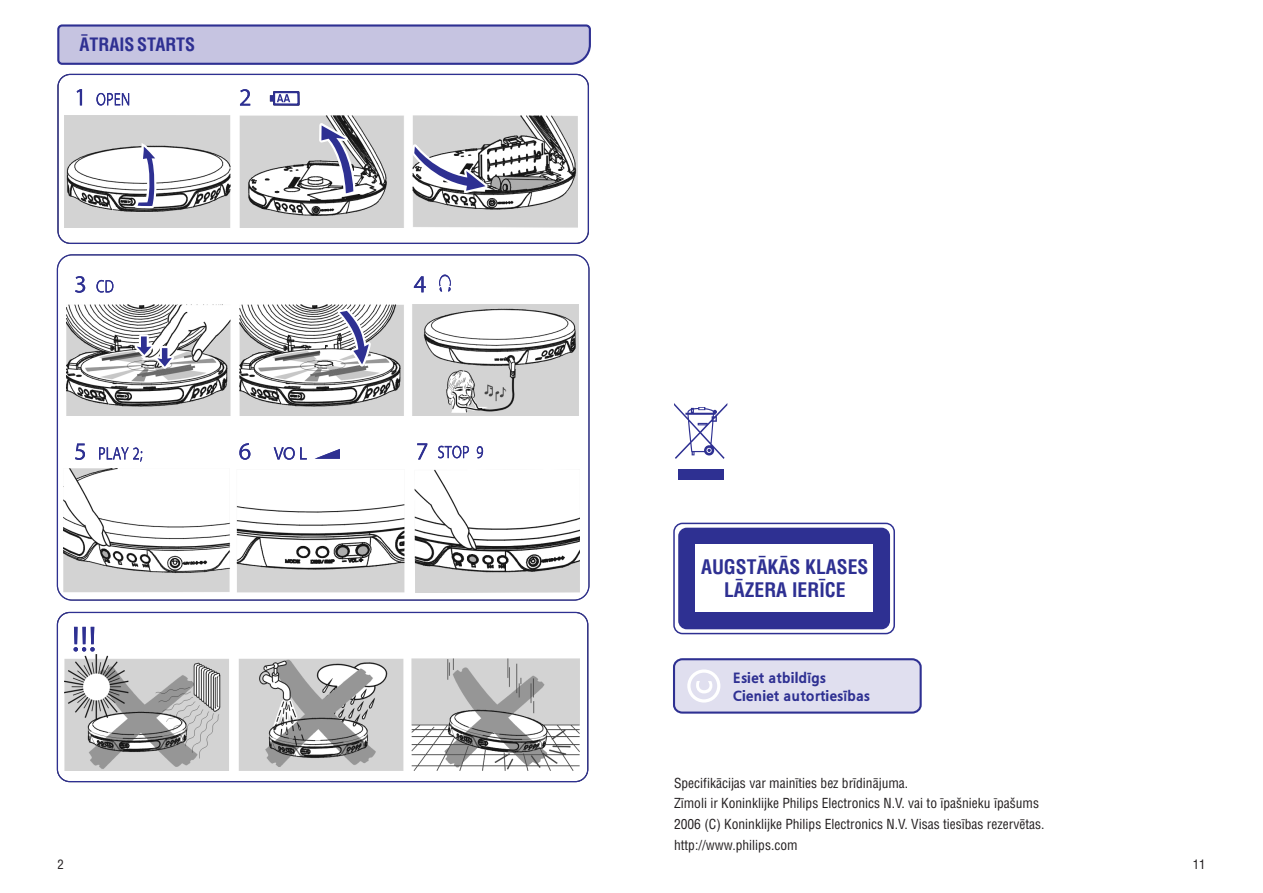
<style>
.page{position:relative;width:1263px;height:893px;background:#fff}
.page>*{position:absolute;margin:0;border:0;box-sizing:border-box;transform-origin:0 0}
.t1{font:700 19.65px/23.4px "Rim Helvetica Condensed";color:#2e3092;text-align:center}
.t2{font:700 18px "Rim Helvetica Condensed";color:#2e3092}
.t3{font:700 15px/18.1px "Rim Humanist 777 BT";color:#2e3092}
.t4{font:13.5px/20.7px "Rim Helvetica Condensed";color:#231f20}
.t5{font:12.75px "Rim Helvetica Condensed";color:#231f20}
</style>
<div class="page">
<svg style="left:57px;top:24px;width:534px;height:41px;background:#b6b4d8"></svg>
<img style="left:65px;top:116px;width:513px;height:111px">
<div style="left:57px;top:74px;width:532px;height:170px;border:1px solid #2e3092;border-radius:12px"></div>
<svg style="left:77px;top:89px;width:5px;height:16px"></svg>
<svg style="left:96px;top:93px;width:33px;height:13px"></svg>
<svg style="left:240px;top:89px;width:10px;height:17px"></svg>
<svg style="left:270px;top:91px;width:30px;height:15px"></svg>
<svg style="left:132px;top:147px;width:27px;height:63px"></svg>
<svg style="left:317px;top:118px;width:50px;height:80px"></svg>
<svg style="left:410px;top:146px;width:81px;height:50px"></svg>
<img style="left:65px;top:655px;width:514px;height:115px">
<svg style="left:74px;top:627px;width:21px;height:24px"></svg>
<div style="left:57px;top:612px;width:531px;height:170px;border:1px solid #2e3092;border-radius:12px"></div>
<img style="left:64px;top:469px;width:515px;height:123px">
<img style="left:67px;top:304px;width:512px;height:112px">
<svg style="left:75px;top:276px;width:10px;height:17px"></svg>
<svg style="left:96px;top:280px;width:17px;height:13px"></svg>
<svg style="left:414px;top:276px;width:12px;height:16px"></svg>
<svg style="left:75px;top:444px;width:10px;height:16px"></svg>
<svg style="left:438px;top:446px;width:31px;height:12px"></svg>
<svg style="left:477px;top:446px;width:6px;height:12px"></svg>
<svg style="left:239px;top:443px;width:11px;height:17px"></svg>
<svg style="left:99px;top:447px;width:43px;height:15px"></svg>
<svg style="left:417px;top:443px;width:10px;height:16px"></svg>
<svg style="left:274px;top:447px;width:33px;height:13px"></svg>
<svg style="left:315px;top:449px;width:25px;height:10px"></svg>
<svg style="left:439px;top:275px;width:12px;height:17px"></svg>
<svg style="left:125px;top:332px;width:57px;height:41px"></svg>
<svg style="left:334px;top:306px;width:39px;height:59px"></svg>
<div style="left:678px;top:469px;width:46px;height:11px;background:#2e3092"></div>
<svg style="left:674px;top:403px;width:53px;height:56px"></svg>
<div style="left:673px;top:523px;width:222px;height:111px;border:1px solid #2e3092;border-radius:9px"></div>
<div style="left:678px;top:528px;width:212px;height:101px;background:#2e3092;border-radius:8px"></div>
<div style="left:695px;top:545px;width:178px;height:67px;background:#fff"></div>
<div style="left:673px;top:658px;width:249px;height:56px;background:#e0dfef;border:2px solid #2e3092;border-radius:8px"></div>
<div style="left:687px;top:669px;width:33px;height:34px;border:3px solid #fff;border-radius:50%"></div>
<svg style="left:696px;top:681px;width:16px;height:12px"></svg>
<h2 class="t2" style="left:80px;top:38px;width:117px">ÂTRAIS STARTS</h2>
<p class="t5" style="left:57px;top:859px;width:8px">2</p>
<h1 class="t1" style="left:701px;top:557px;width:169px">AUGSTÂKÂS KLASES<br>LÂZERA IERÎCE</h1>
<p class="t3" style="left:733px;top:670px;width:139px">Esiet atbildîgs<br>Cieniet autortiesîbas</p>
<p class="t4" style="left:674px;top:773px;width:372px">Specifikâcijas var mainîties bez brîdinâjuma.<br>Zîmoli ir Koninklijke Philips Electronics N.V. vai to îpaðnieku îpaðums 2006 (C) Koninklijke Philips Electronics N.V. Visas tiesîbas rezervçtas. http://www.philips.com</p>
<p class="t5" style="left:1193px;top:859px;width:14px">11</p>
</div>
